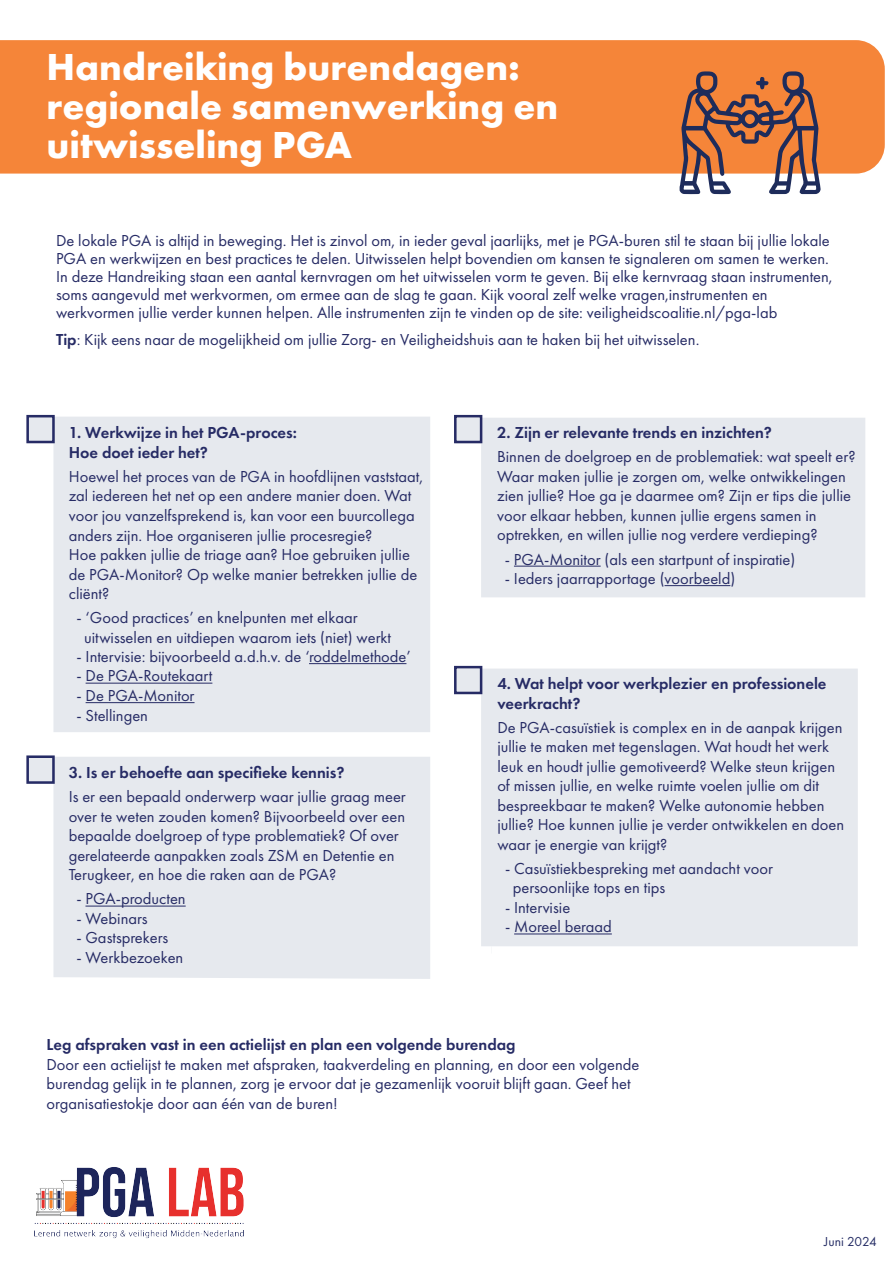
<style>
.page{position:relative;width:893px;height:1263px;background:#fff}
.page>*{position:absolute;margin:0;border:0;box-sizing:border-box;transform-origin:0 0}
.t1{font:700 39px/39px "Futura PT";color:#fff}
.t2{font:16.5px/19.5px "Futura PT";color:#262b65}
.t3{font:600 16.5px/19.5px "Futura PT";color:#262b65}
.t4{font:13.5px "Futura PT";color:#242c64}
.s1{font-weight:600}
</style>
<div class="page">
<img style="left:34px;top:1167px;width:210px;height:72px">
<div style="left:28px;top:417px;width:402px;height:315px;background:#e6e9ee"></div>
<div style="left:455px;top:418px;width:410px;height:179px;background:#e6e9ee"></div>
<div style="left:30px;top:757px;width:400px;height:222px;background:#e6e9ee"></div>
<div style="left:455px;top:668px;width:403px;height:278px;background:#e6e9ee"></div>
<hr style="left:309px;top:663px;width:97px;height:1px;background:#262b65">
<hr style="left:86px;top:683px;width:126px;height:1px;background:#262b65">
<hr style="left:86px;top:702px;width:109px;height:1px;background:#262b65">
<hr style="left:514px;top:566px;width:87px;height:1px;background:#262b65">
<hr style="left:664px;top:585px;width:66px;height:1px;background:#262b65">
<hr style="left:85px;top:906px;width:101px;height:1px;background:#262b65">
<hr style="left:514px;top:933px;width:98px;height:1px;background:#262b65">
<div style="left:26px;top:415px;width:29px;height:28px;border:3px solid #262b65"></div>
<div style="left:0;top:40px;width:885px;height:134px;background:#f58539"></div>
<svg style="left:680px;top:71px;width:141px;height:123px;background:#b47658"></svg>
<div style="left:26px;top:755px;width:29px;height:29px;border:3px solid #262b65"></div>
<div style="left:454px;top:415px;width:28px;height:28px;border:3px solid #262b65"></div>
<div style="left:454px;top:666px;width:28px;height:28px;border:3px solid #262b65"></div>
<h1 class="t1" style="left:47px;top:46px;width:513px">Handreiking burendagen: regionale samenwerking en uitwisseling PGA</h1>
<p class="t2" style="left:56px;top:232px;width:778px;line-height:18px">De lokale PGA is altijd in beweging. Het is zinvol om, in ieder geval jaarlijks, met je PGA-buren stil te staan bij jullie lokale PGA en werkwijzen en best practices te delen. Uitwisselen helpt bovendien om kansen te signaleren om samen te werken.<br>In deze Handreiking staan een aantal kernvragen om het uitwisselen vorm te geven. Bij elke kernvraag staan instrumenten, soms aangevuld met werkvormen, om ermee aan de slag te gaan. Kijk vooral zelf welke vragen,instrumenten en werkvormen jullie verder kunnen helpen. Alle instrumenten zijn te vinden op de site: veiligheidscoalitie.nl/pga-lab</p>
<p class="t2" style="left:56px;top:330px;width:645px"><span class="s1">Tip</span>: Kijk eens naar de mogelijkheid om jullie Zorg- en Veiligheidshuis aan te haken bij het uitwisselen.</p>
<p class="t3" style="left:69px;top:423px;width:230px">1. Werkwijze in het PGA-proces:<br>Hoe doet ieder het?</p>
<p class="t2" style="left:69px;top:467px;width:356px">Hoewel het proces van de PGA in hoofdlijnen vaststaat, zal iedereen het net op een andere manier doen. Wat voor jou vanzelfsprekend is, kan voor een buurcollega anders zijn. Hoe organiseren jullie procesregie?<br>Hoe pakken jullie de triage aan? Hoe gebruiken jullie de PGA-Monitor? Op welke manier betrekken jullie de cliënt?</p>
<p class="t2" style="left:84px;top:608px;width:308px;text-indent:-8px">- ‘Good practices’ en knelpunten met elkaar uitwisselen en uitdiepen waarom iets (niet) werkt</p>
<p class="t2" style="left:76px;top:647px;width:336px">- Intervisie: bijvoorbeeld a.d.h.v. de ‘roddelmethode’</p>
<p class="t2" style="left:76px;top:666px;width:137px">- De PGA-Routekaart</p>
<p class="t2" style="left:76px;top:686px;width:120px">- De PGA-Monitor</p>
<p class="t2" style="left:76px;top:705px;width:73px">- Stellingen</p>
<p class="t3" style="left:69px;top:763px;width:277px">3. Is er behoefte aan specifieke kennis?</p>
<p class="t2" style="left:69px;top:787px;width:339px">Is er een bepaald onderwerp waar jullie graag meer over te weten zouden komen? Bijvoorbeeld over een bepaalde doelgroep of type problematiek? Of over gerelateerde aanpakken zoals ZSM en Detentie en Terugkeer, en hoe die raken aan de PGA?</p>
<p class="t2" style="left:76px;top:889px;width:111px">- PGA-producten</p>
<p class="t2" style="left:76px;top:908px;width:73px">- Webinars</p>
<p class="t2" style="left:76px;top:928px;width:93px">- Gastsprekers</p>
<p class="t2" style="left:76px;top:947px;width:108px">- Werkbezoeken</p>
<p class="t3" style="left:497px;top:423px;width:276px">2. Zijn er relevante trends en inzichten?</p>
<p class="t2" style="left:497px;top:447px;width:360px">Binnen de doelgroep en de problematiek: wat speelt er?<br>Waar maken jullie je zorgen om, welke ontwikkelingen zien jullie? Hoe ga je daarmee om? Zijn er tips die jullie voor elkaar hebben, kunnen jullie ergens samen in optrekken, en willen jullie nog verdere verdieping?</p>
<p class="t2" style="left:505px;top:549px;width:292px">- PGA-Monitor (als een startpunt of inspiratie)</p>
<p class="t2" style="left:505px;top:569px;width:232px">- Ieders jaarrapportage (voorbeeld)</p>
<p class="t3" style="left:497px;top:674px;width:331px">4. Wat helpt voor werkplezier en professionele veerkracht?</p>
<p class="t2" style="left:497px;top:717px;width:348px">De PGA-casuïstiek is complex en in de aanpak krijgen jullie te maken met tegenslagen. Wat houdt het werk leuk en houdt jullie gemotiveerd? Welke steun krijgen of missen jullie, en welke ruimte voelen jullie om dit bespreekbaar te maken? Welke autonomie hebben jullie? Hoe kunnen jullie je verder ontwikkelen en doen waar je energie van krijgt?</p>
<p class="t2" style="left:513px;top:858px;width:262px;text-indent:-8px">- Casuïstiekbespreking met aandacht voor persoonlijke tops en tips</p>
<p class="t2" style="left:505px;top:897px;width:67px">- Intervisie</p>
<p class="t2" style="left:505px;top:917px;width:108px">- Moreel beraad</p>
<p class="t3" style="left:47px;top:1035px;width:470px">Leg afspraken vast in een actielijst en plan een volgende burendag</p>
<p class="t2" style="left:47px;top:1054px;width:594px">Door een actielijst te maken met afspraken, taakverdeling en planning, en door een volgende burendag gelijk in te plannen, zorg je ervoor dat je gezamenlijk vooruit blijft gaan. Geef het organisatiestokje door aan één van de buren!</p>
<p class="t4" style="left:824px;top:1233px;width:54px">Juni 2024</p>
</div>
